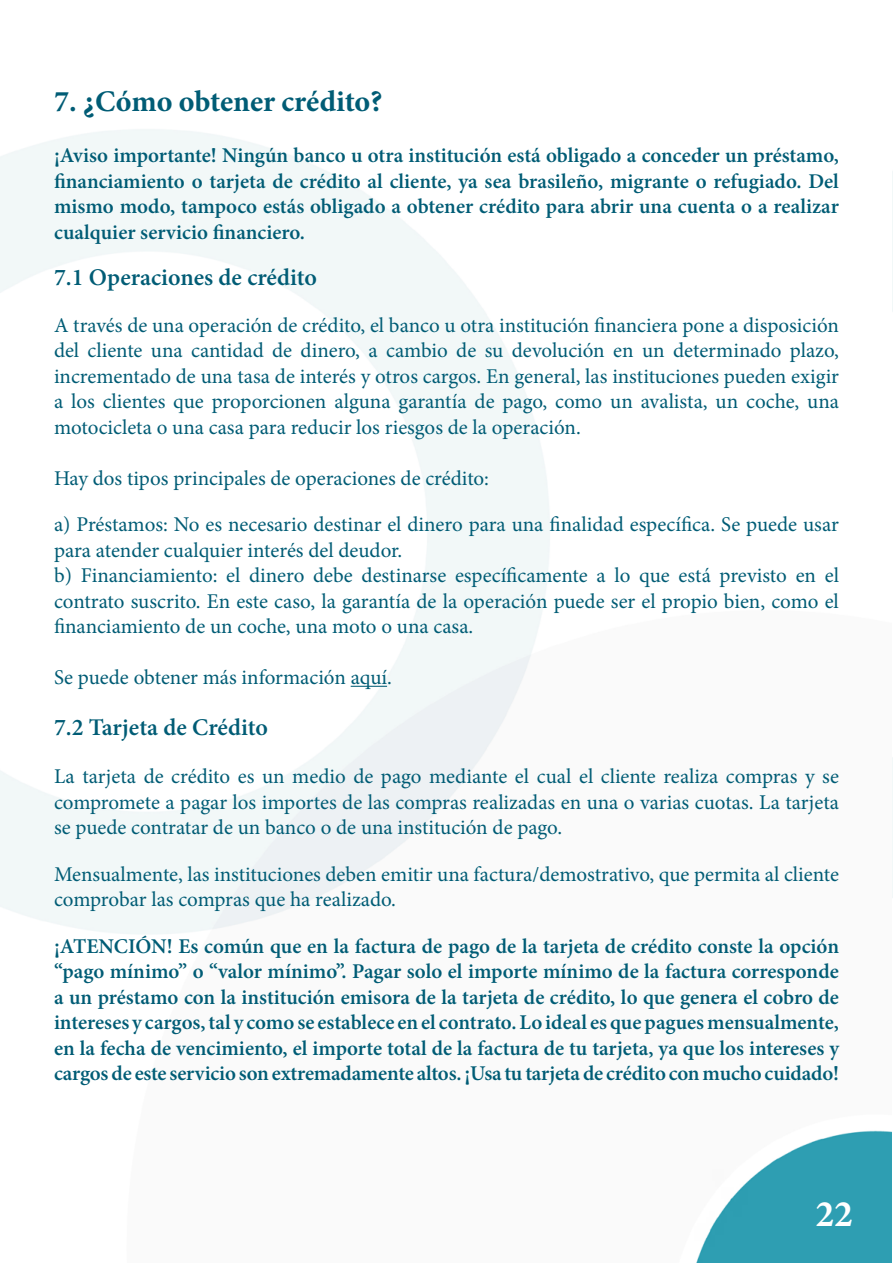
<style>
.page{position:relative;width:893px;height:1263px;background:#fff}
.page>*{position:absolute;margin:0;border:0;box-sizing:border-box;transform-origin:0 0}
.t1{font:700 37.5px "Minion Pro";color:#fff}
.t2{font:700 30px "Minion Pro";letter-spacing:-.005em;color:#005c75}
.t3{font:600 24px "Minion Pro";color:#005c75}
.t4{font:21px/25.5px "Minion Pro";color:#005c75;text-align:justify}
.t5{font:600 21px/25.5px "Minion Pro";letter-spacing:-.005em;color:#005c75;text-align:justify}
</style>
<div class="page">
<img style="left:0;top:129px;width:893px;height:1134px">
<hr style="left:351px;top:686px;width:36px;height:1px;background:#005c75">
<h2 class="t2" style="left:54px;top:80px;width:330px">7. ¿Cómo obtener crédito?</h2>
<p class="t5" style="left:54px;top:143px;width:786px">¡Aviso importante! Ningún banco u otra institución está obligado a conceder un préstamo, financiamiento o tarjeta de crédito al cliente, ya sea brasileño, migrante o refugiado. Del mismo modo, tampoco estás obligado a obtener crédito para abrir una cuenta o a realizar cualquier servicio financiero.</p>
<p class="t3" style="left:54px;top:261px;width:264px">7.1 Operaciones de crédito</p>
<p class="t4" style="left:54px;top:312px;width:787px">A través de una operación de crédito, el banco u otra institución financiera pone a disposición del cliente una cantidad de dinero, a cambio de su devolución en un determinado plazo, incrementado de una tasa de interés y otros cargos. En general, las instituciones pueden exigir a los clientes que proporcionen alguna garantía de pago, como un avalista, un coche, una motocicleta o una casa para reducir los riesgos de la operación.</p>
<p class="t4" style="left:54px;top:465px;width:437px">Hay dos tipos principales de operaciones de crédito:</p>
<p class="t4" style="left:54px;top:512px;width:786px;text-align:left">a) Préstamos: No es necesario destinar el dinero para una finalidad específica. Se puede usar para atender cualquier interés del deudor.<br>b) Financiamiento: el dinero debe destinarse específicamente a lo que está previsto en el contrato suscrito. En este caso, la garantía de la operación puede ser el propio bien, como el financiamiento de un coche, una moto o una casa.</p>
<p class="t4" style="left:54px;top:665px;width:339px">Se puede obtener más información aquí.</p>
<p class="t3" style="left:54px;top:711px;width:215px">7.2 Tarjeta de Crédito</p>
<p class="t4" style="left:54px;top:764px;width:787px">La tarjeta de crédito es un medio de pago mediante el cual el cliente realiza compras y se compromete a pagar los importes de las compras realizadas en una o varias cuotas. La tarjeta se puede contratar de un banco o de una institución de pago.</p>
<p class="t4" style="left:54px;top:861px;width:786px">Mensualmente, las instituciones deben emitir una factura/demostrativo, que permita al cliente comprobar las compras que ha realizado.</p>
<p class="t5" style="left:54px;top:933px;width:787px">¡ATENCIÓN! Es común que en la factura de pago de la tarjeta de crédito conste la opción “pago mínimo” o “valor mínimo”. Pagar solo el importe mínimo de la factura corresponde a un préstamo con la institución emisora de la tarjeta de crédito, lo que genera el cobro de intereses y cargos, tal y como se establece en el contrato. Lo ideal es que pagues mensualmente, en la fecha de vencimiento, el importe total de la factura de tu tarjeta, ya que los intereses y cargos de este servicio son extremadamente altos. ¡Usa tu tarjeta de crédito con mucho cuidado!</p>
<h1 class="t1" style="left:815px;top:1188px;width:39px">22</h1>
</div>
